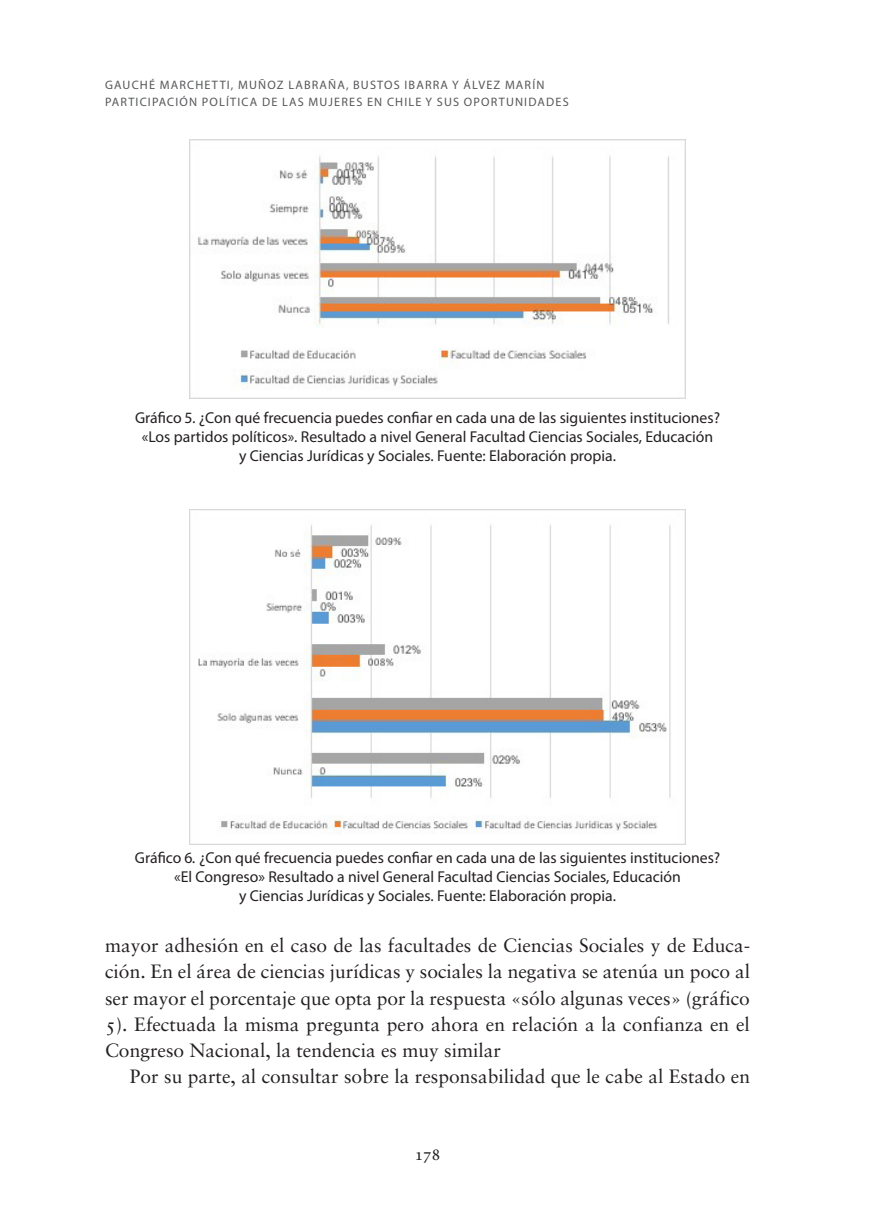
<style>
.page{position:relative;width:875px;height:1223px;background:#fff}
.page>*{position:absolute;margin:0;border:0;box-sizing:border-box;transform-origin:0 0}
.dcp-body{font:19.25px/26.2px "Sabon";color:#231f20;text-align:justify}
.t1{font:17.5px "Minion Pro";color:#231f20}
.dcp-tables-titles{font:15.75px/18.9px "Myriad Pro";color:#231f20;text-align:center}
.t2{font:12.25px/17.5px "Myriad Pro";letter-spacing:.095em;color:#57585a}
.s1{font-style:inherit}
.s2{font-style:italic}
.s3{font-family:"Sabon Roman SC"}
</style>
<div class="page">
<img style="left:189px;top:140px;width:496px;height:258px">
<img style="left:189px;top:509px;width:496px;height:335px">
<p class="t2" style="left:105px;top:76px;width:465px">GAUCHÉ MARCHETTI, MUÑOZ LABRAÑA, BUSTOS IBARRA Y ÁLVEZ MARÍN<br>PARTICIPACIÓN POLÍTICA DE LAS MUJERES EN CHILE Y SUS OPORTUNIDADES</p>
<p class="dcp-tables-titles" style="left:135px;top:407px;width:586px">Gráfico <span class="s1">5</span><span class="s2">.</span> ¿Con qué frecuencia puedes confiar en cada una de las siguientes instituciones? «Los partidos políticos». Resultado a nivel General Facultad Ciencias Sociales, Educación<br>y Ciencias Jurídicas y Sociales. Fuente: Elaboración propia.</p>
<p class="dcp-tables-titles" style="left:135px;top:848px;width:587px">Gráfico <span class="s1">6</span><span class="s2">.</span> ¿Con qué frecuencia puedes confiar en cada una de las siguientes instituciones? «El Congreso» Resultado a nivel General Facultad Ciencias Sociales, Educación<br>y Ciencias Jurídicas y Sociales. Fuente: Elaboración propia.</p>
<p class="dcp-body" style="left:105px;top:931px;width:646px">mayor adhesión en el caso de las facultades de Ciencias Sociales y de Educa&shy;ción. En el área de ciencias jurídicas y sociales la negativa se atenúa un poco al ser mayor el porcentaje que opta por la respuesta «sólo algunas veces» (gráfico <span class="s3">5</span>). Efectuada la misma pregunta pero ahora en relación a la confianza en el Congreso Nacional, la tendencia es muy similar</p>
<p class="dcp-body" style="left:130px;top:1063px;width:622px">Por su parte, al consultar sobre la responsabilidad que le cabe al Estado en</p>
<p class="t1" style="left:415px;top:1142px;width:27px">178</p>
</div>
